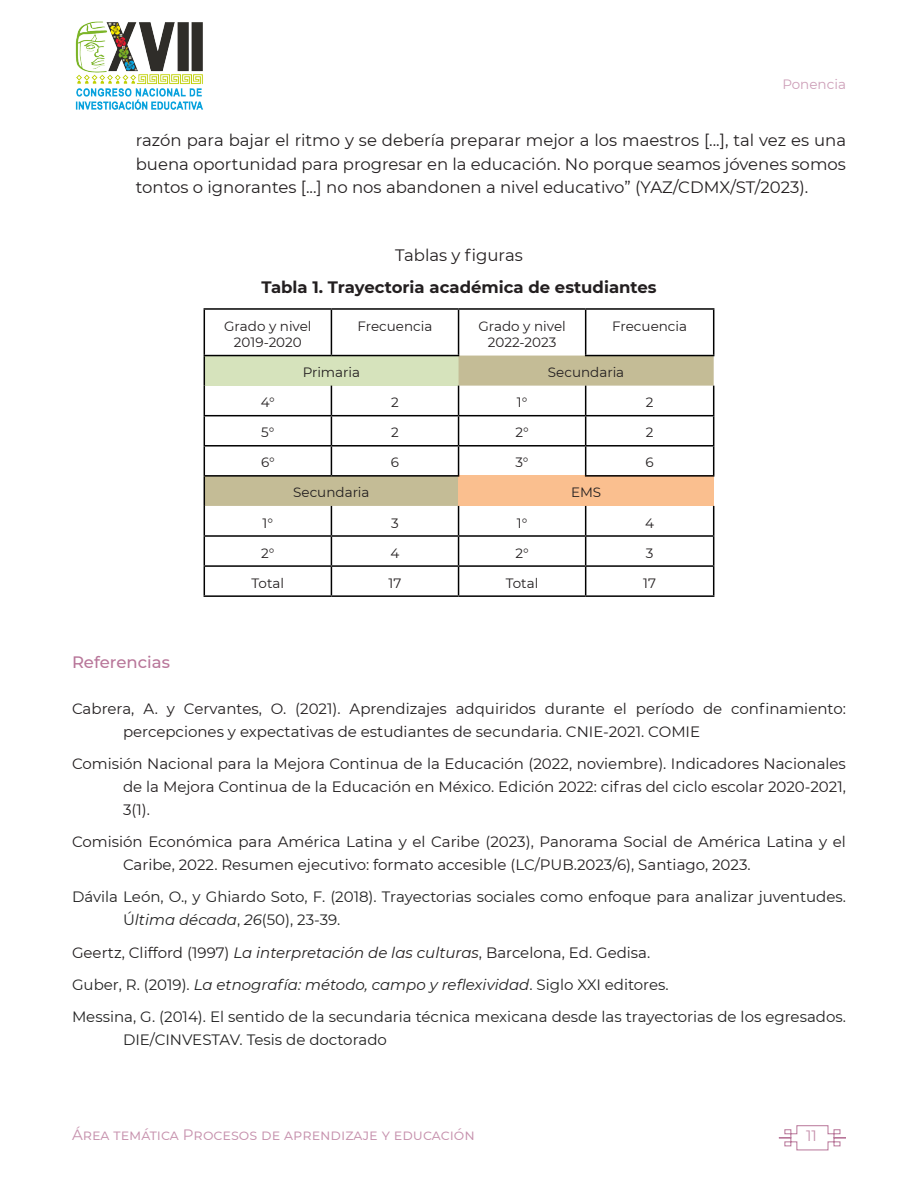
<style>
.page{position:relative;width:918px;height:1188px;background:#fff}
.page>*{position:absolute;margin:0;border:0;box-sizing:border-box;transform-origin:0 0}
.bando{font:16.5px/23.1px "Montserrat";color:#231f20;text-align:justify}
.Tabla_y_Figuras_Tit{font:700 16.5px "Montserrat";color:#231f20}
.body{font:16.5px "Montserrat";color:#231f20}
.Titulo_2{font:500 16.5px "Montserrat";color:#b87699}
.Referencias{font:15px/23.1px "Montserrat";color:#231f20}
.Referencias-2{font:15px/23.1px "Montserrat";color:#222}
.Referencias-3{font:italic 15px "Montserrat";color:#222}
.t1{font:15px "Montserrat";color:#c691ad}
.Tablas{font:13.5px "Montserrat";color:#231f20}
.t2{font:13.5px "Montserrat";color:#cd9fb8}
.s1{font-style:italic}
.s2{font-style:normal}
</style>
<div class="page">
<svg style="left:778px;top:1125px;width:68px;height:26px"></svg>
<img style="left:75px;top:21px;width:128px;height:89px">
<svg style="left:205px;top:356px;width:509px;height:150px"></svg>
<div style="left:459px;top:476px;width:255px;height:30px;background:#fabf8f"></div>
<hr style="left:204px;top:310px;width:1px;height:45px;background:#000">
<hr style="left:204px;top:308px;width:127px;height:2px;background:#000">
<hr style="left:331px;top:308px;width:128px;height:2px;background:#000">
<hr style="left:459px;top:308px;width:127px;height:2px;background:#000">
<hr style="left:586px;top:308px;width:128px;height:2px;background:#000">
<hr style="left:204px;top:356px;width:1px;height:30px;background:#000">
<hr style="left:331px;top:310px;width:1px;height:45px;background:#000">
<hr style="left:458px;top:310px;width:1px;height:45px;background:#000">
<hr style="left:585px;top:310px;width:1px;height:45px;background:#000">
<hr style="left:713px;top:310px;width:1px;height:45px;background:#000">
<hr style="left:204px;top:355px;width:127px;height:1px;background:#000">
<hr style="left:331px;top:355px;width:128px;height:1px;background:#000">
<hr style="left:585px;top:355px;width:129px;height:1px;background:#000">
<svg style="left:331px;top:386px;width:1px;height:89px"></svg>
<svg style="left:458px;top:386px;width:1px;height:89px"></svg>
<svg style="left:585px;top:386px;width:1px;height:89px"></svg>
<svg style="left:713px;top:386px;width:1px;height:89px"></svg>
<hr style="left:204px;top:415px;width:127px;height:1px;background:#000">
<hr style="left:331px;top:415px;width:128px;height:1px;background:#000">
<hr style="left:459px;top:415px;width:127px;height:1px;background:#000">
<hr style="left:586px;top:415px;width:128px;height:1px;background:#000">
<hr style="left:204px;top:445px;width:127px;height:2px;background:#000">
<hr style="left:331px;top:445px;width:128px;height:2px;background:#000">
<hr style="left:459px;top:445px;width:127px;height:2px;background:#000">
<hr style="left:586px;top:445px;width:128px;height:2px;background:#000">
<hr style="left:204px;top:475px;width:127px;height:2px;background:#000">
<hr style="left:331px;top:475px;width:128px;height:2px;background:#000">
<hr style="left:585px;top:475px;width:129px;height:2px;background:#000">
<svg style="left:204px;top:386px;width:1px;height:209px"></svg>
<hr style="left:204px;top:535px;width:127px;height:2px;background:#000">
<hr style="left:331px;top:535px;width:128px;height:2px;background:#000">
<hr style="left:459px;top:535px;width:127px;height:2px;background:#000">
<hr style="left:586px;top:535px;width:128px;height:2px;background:#000">
<hr style="left:204px;top:565px;width:127px;height:2px;background:#000">
<hr style="left:331px;top:565px;width:128px;height:2px;background:#000">
<hr style="left:459px;top:565px;width:127px;height:2px;background:#000">
<hr style="left:586px;top:565px;width:128px;height:2px;background:#000">
<hr style="left:204px;top:595px;width:127px;height:2px;background:#000">
<hr style="left:331px;top:595px;width:128px;height:2px;background:#000">
<hr style="left:459px;top:595px;width:127px;height:2px;background:#000">
<hr style="left:586px;top:595px;width:128px;height:2px;background:#000">
<svg style="left:331px;top:506px;width:1px;height:89px"></svg>
<svg style="left:458px;top:506px;width:1px;height:89px"></svg>
<svg style="left:585px;top:506px;width:1px;height:89px"></svg>
<svg style="left:713px;top:506px;width:1px;height:89px"></svg>
<p class="t2" style="left:782px;top:75px;width:65px">Ponencia</p>
<p class="bando" style="left:136px;top:128px;width:712px">razón para bajar el ritmo y se debería preparar mejor a los maestros [...], tal vez es una buena oportunidad para progresar en la educación. No porque seamos jóvenes somos tontos o ignorantes [...] no nos abandonen a nivel educativo” (YAZ/CDMX/ST/2023).</p>
<p class="body" style="left:395px;top:244px;width:129px">Tablas y figuras</p>
<p class="Tabla_y_Figuras_Tit" style="left:261px;top:275px;width:397px">Tabla 1. Trayectoria académica de estudiantes</p>
<p class="Tablas" style="left:224px;top:316px;width:89px">Grado y nivel</p>
<p class="Tablas" style="left:234px;top:333px;width:69px">2019-2020</p>
<p class="Tablas" style="left:357px;top:316px;width:77px">Frecuencia</p>
<p class="Tablas" style="left:478px;top:316px;width:89px">Grado y nivel</p>
<p class="Tablas" style="left:488px;top:333px;width:70px">2022-2023</p>
<p class="Tablas" style="left:612px;top:316px;width:77px">Frecuencia</p>
<p class="Tablas" style="left:303px;top:363px;width:59px">Primaria</p>
<p class="Tablas" style="left:548px;top:363px;width:78px">Secundaria</p>
<p class="Tablas" style="left:261px;top:393px;width:16px">4°</p>
<p class="Tablas" style="left:391px;top:393px;width:9px">2</p>
<p class="Tablas" style="left:517px;top:393px;width:12px">1°</p>
<p class="Tablas" style="left:646px;top:393px;width:9px">2</p>
<p class="Tablas" style="left:261px;top:423px;width:15px">5°</p>
<p class="Tablas" style="left:391px;top:423px;width:9px">2</p>
<p class="Tablas" style="left:515px;top:423px;width:15px">2°</p>
<p class="Tablas" style="left:646px;top:423px;width:9px">2</p>
<p class="Tablas" style="left:261px;top:453px;width:15px">6°</p>
<p class="Tablas" style="left:391px;top:453px;width:10px">6</p>
<p class="Tablas" style="left:516px;top:453px;width:15px">3°</p>
<p class="Tablas" style="left:646px;top:453px;width:10px">6</p>
<p class="Tablas" style="left:293px;top:483px;width:78px">Secundaria</p>
<p class="Tablas" style="left:571px;top:483px;width:32px">EMS</p>
<p class="Tablas" style="left:263px;top:513px;width:12px">1°</p>
<p class="Tablas" style="left:391px;top:513px;width:9px">3</p>
<p class="Tablas" style="left:517px;top:513px;width:12px">1°</p>
<p class="Tablas" style="left:645px;top:513px;width:10px">4</p>
<p class="Tablas" style="left:261px;top:543px;width:15px">2°</p>
<p class="Tablas" style="left:391px;top:543px;width:10px">4</p>
<p class="Tablas" style="left:515px;top:543px;width:15px">2°</p>
<p class="Tablas" style="left:646px;top:543px;width:9px">3</p>
<p class="Tablas" style="left:252px;top:574px;width:34px">Total</p>
<p class="Tablas" style="left:389px;top:574px;width:14px">17</p>
<p class="Tablas" style="left:506px;top:574px;width:34px">Total</p>
<p class="Tablas" style="left:643px;top:574px;width:14px">17</p>
<p class="Titulo_2" style="left:72px;top:650px;width:99px">Referencias</p>
<p class="Referencias" style="left:123px;top:696px;width:724px;text-indent:-51px">Cabrera, A. y Cervantes, O. (2021). Aprendizajes adquiridos durante el período de confinamiento: percepciones y expectativas de estudiantes de secundaria. CNIE-2021. COMIE</p>
<p class="Referencias" style="left:123px;top:751px;width:724px;text-align:justify;text-indent:-51px">Comisión Nacional para la Mejora Continua de la Educación (2022, noviembre). Indicadores Nacionales de la Mejora Continua de la Educación en México. Edición 2022: cifras del ciclo escolar 2020-2021, 3(1).</p>
<p class="Referencias" style="left:123px;top:830px;width:724px;text-indent:-51px">Comisión Económica para América Latina y el Caribe (2023), Panorama Social de América Latina y el<br>Caribe, 2022. Resumen ejecutivo: formato accesible (LC/PUB.2023/6), Santiago, 2023.</p>
<p class="Referencias-2" style="left:123px;top:885px;width:725px;text-indent:-51px">Dávila León, O., y Ghiardo Soto, F. (2018). Trayectorias sociales como enfoque para analizar juventudes.<br>Ú<span class="s1">ltima década</span>, <span class="s1">26</span>(50), 23-39.</p>
<p class="Referencias" style="left:72px;top:940px;width:580px">Geertz, Clifford (1997) <span class="s1">La interpretación de las culturas</span>, Barcelona, Ed. Gedisa.</p>
<p class="Referencias-3" style="left:72px;top:974px;width:598px"><span class="s2">Guber, R. (2019).</span> La etnografía: método, campo y reflexividad<span class="s2">. Siglo XXI editores.</span></p>
<p class="Referencias-2" style="left:123px;top:1004px;width:725px;text-indent:-51px">Messina, G. (2014). El sentido de la secundaria técnica mexicana desde las trayectorias de los egresados.<br>DIE/CINVESTAV. Tesis de doctorado</p>
<p class="t1" style="left:72px;top:1124px;width:404px">Área temática Procesos de aprendizaje y educación</p>
<p class="t1" style="left:806px;top:1125px;width:12px">11</p>
</div>
